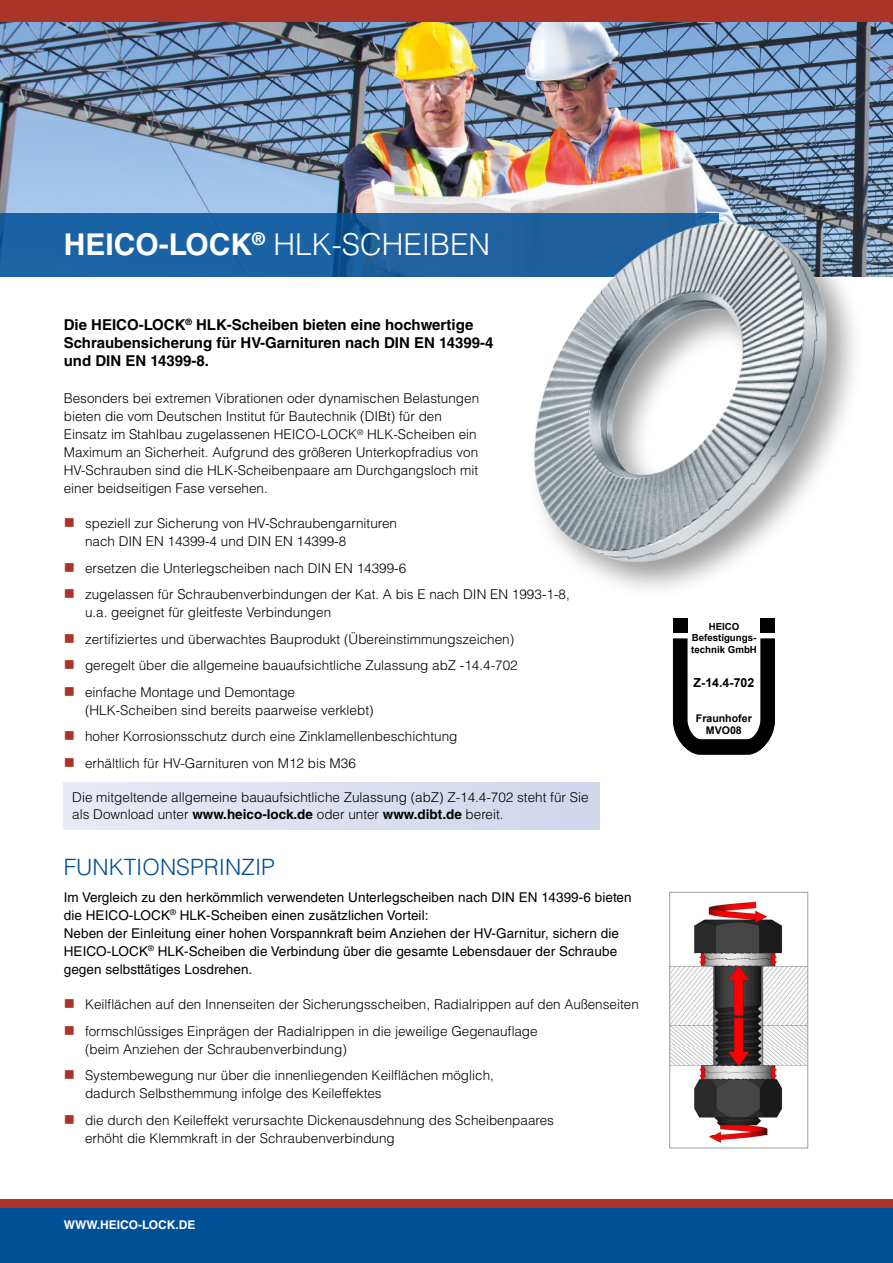
<style>
.page{position:relative;width:893px;height:1263px;background:#fff}
.page>*{position:absolute;margin:0;border:0;box-sizing:border-box;transform-origin:0 0}
.t1{font:300 30px "Helvetica LT Std";color:#fff}
.t2{font:300 22.5px "Helvetica LT Std";color:#005098}
.t3{font:700 15px/18px "Helvetica LT Std";color:#000}
.t4{font:300 13.5px/18px "Helvetica LT Std";color:#000}
.t5{font:13.5px/18px "Helvetica LT Std";letter-spacing:.005em;color:#000}
.t6{font:700 12.45px "Arial";color:#000}
.t7{font:700 12px "Helvetica LT Std";color:#fff}
.t8{font:700 10.65px/11.6px "Arial";color:#000;text-align:center}
.t9{font:700 9.75px/11.7px "Arial";color:#000;text-align:center}
.s1{font-weight:700}
.s2{color:#aa3428}
</style>
<div class="page">
<div style="left:0;top:1199px;width:893px;height:64px;background:#005098"></div>
<div style="left:0;top:1199px;width:893px;height:9px;background:#aa3428"></div>
<img style="left:0;top:21px;width:893px;height:255px">
<svg style="left:0;top:213px;width:477px;height:63px;fill:#1a63a4"></svg>
<div style="left:0;top:0;width:893px;height:21px;background:#aa3428"></div>
<img style="left:477px;top:213px;width:403px;height:376px">
<div style="left:760px;top:618px;width:15px;height:14px;background:#000"></div>
<div style="left:673px;top:618px;width:14px;height:14px;background:#000"></div>
<svg style="left:673px;top:638px;width:102px;height:117px"></svg>
<img style="left:672px;top:900px;width:134px;height:244px">
<div style="left:670px;top:892px;width:138px;height:256px;border:1px solid #9d9d9c"></div>
<div style="left:64px;top:782px;width:536px;height:47px;background:#dce0f1"></div>
<h1 class="t1" style="left:64px;top:226px;width:428px"><span class="s1">HEICO-LOCK</span><sup>®</sup> HLK-SCHEIBEN</h1>
<p class="t3" style="left:64px;top:315px;width:431px">Die HEICO-LOCK<sup>®</sup> HLK-Scheiben bieten eine hochwertige<br>Schraubensicherung für HV-Garnituren nach DIN EN 14399-4 und DIN EN 14399-8.</p>
<p class="t4" style="left:64px;top:389px;width:417px">Besonders bei extremen Vibrationen oder dynamischen Belastungen bieten die vom Deutschen Institut für Bautechnik (DIBt) für den Einsatz im Stahlbau zugelassenen HEICO-LOCK<sup>®</sup> HLK-Scheiben ein Maximum an Sicherheit. Aufgrund des größeren Unterkopfradius von HV-Schrauben sind die HLK-Scheibenpaare am Durchgangsloch mit einer beidseitigen Fase versehen.</p>
<p class="t4" style="left:85px;top:514px;width:314px;text-indent:-21px"><span class="s2">■</span> speziell zur Sicherung von HV-Schraubengarnituren nach DIN EN 14399-4 und DIN EN 14399-8</p>
<p class="t4" style="left:64px;top:559px;width:344px"><span class="s2">■</span> ersetzen die Unterlegscheiben nach DIN EN 14399-6</p>
<p class="t4" style="left:85px;top:585px;width:486px;text-indent:-21px"><span class="s2">■</span> zugelassen für Schraubenverbindungen der Kat. A bis E nach DIN EN 1993-1-8, u.a. geeignet für gleitfeste Verbindungen</p>
<p class="t4" style="left:64px;top:630px;width:452px"><span class="s2">■</span> zertifiziertes und überwachtes Bauprodukt (Übereinstimmungszeichen)</p>
<p class="t4" style="left:64px;top:656px;width:455px"><span class="s2">■</span> geregelt über die allgemeine bauaufsichtliche Zulassung abZ -14.4-702</p>
<p class="t4" style="left:85px;top:683px;width:290px;text-indent:-21px"><span class="s2">■</span> einfache Montage und Demontage (HLK-Scheiben sind bereits paarweise verklebt)</p>
<p class="t4" style="left:64px;top:727px;width:395px"><span class="s2">■</span> hoher Korrosionsschutz durch eine Zinklamellenbeschichtung</p>
<p class="t4" style="left:64px;top:754px;width:294px"><span class="s2">■</span> erhältlich für HV-Garnituren von M12 bis M36</p>
<p class="t4" style="left:72px;top:788px;width:518px;line-height:17.2px">Die mitgeltende allgemeine bauaufsichtliche Zulassung (abZ) Z-14.4-702 steht für Sie als Download unter <span class="s1">www.heico-lock.de</span> oder unter <span class="s1">www.dibt.de</span> bereit.</p>
<h2 class="t2" style="left:64px;top:853px;width:213px">FUNKTIONSPRINZIP</h2>
<p class="t5" style="left:64px;top:888px;width:569px">Im Vergleich zu den herkömmlich verwendeten Unterlegscheiben nach DIN EN 14399-6 bieten die HEICO-LOCK<sup>®</sup> HLK-Scheiben einen zusätzlichen Vorteil:<br>Neben der Einleitung einer hohen Vorspannkraft beim Anziehen der HV-Garnitur, sichern die HEICO-LOCK<sup>®</sup> HLK-Scheiben die Verbindung über die gesamte Lebensdauer der Schraube gegen selbsttätiges Losdrehen.</p>
<p class="t4" style="left:64px;top:995px;width:577px"><span class="s2">■</span> Keilflächen auf den Innenseiten der Sicherungsscheiben, Radialrippen auf den Außenseiten</p>
<p class="t4" style="left:85px;top:1022px;width:454px;text-indent:-21px"><span class="s2">■</span> formschlüssiges Einprägen der Radialrippen in die jeweilige Gegenauflage (beim Anziehen der Schraubenverbindung)</p>
<p class="t4" style="left:85px;top:1066px;width:410px;text-indent:-21px"><span class="s2">■</span> Systembewegung nur über die innenliegenden Keilflächen möglich, dadurch Selbsthemmung infolge des Keileffektes</p>
<p class="t4" style="left:85px;top:1111px;width:470px;text-indent:-21px"><span class="s2">■</span> die durch den Keileffekt verursachte Dickenausdehnung des Scheibenpaares erhöht die Klemmkraft in der Schraubenverbindung</p>
<p class="t7" style="left:64px;top:1217px;width:133px">WWW.HEICO-LOCK.DE</p>
<p class="t9" style="left:691px;top:621px;width:67px">HEICO<br>Befestigungs&shy;technik GmbH</p>
<p class="t6" style="left:694px;top:674px;width:62px">Z-14.4-702</p>
<p class="t8" style="left:696px;top:713px;width:57px">Fraunhofer<br>MVO08</p>
</div>
